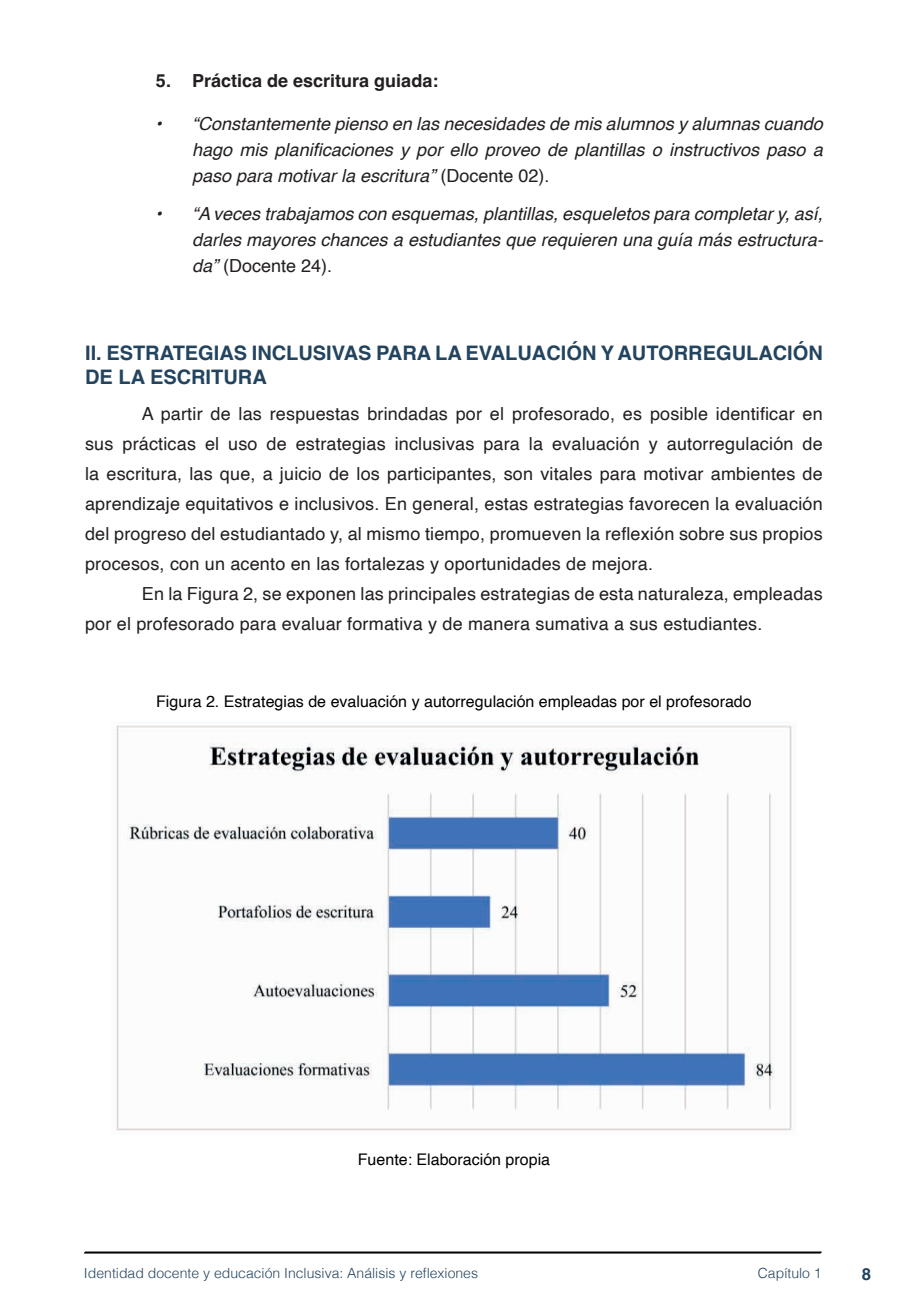
<style>
.page{position:relative;width:908px;height:1304px;background:#fff}
.page>*{position:absolute;margin:0;border:0;box-sizing:border-box;transform-origin:0 0}
.t1{font:700 20px/24px "Helvetica";color:#23445f}
.t2{font:18px/30px "Helvetica";letter-spacing:.01em;color:#231f20;text-align:justify}
.t3{font:italic 18px/26px "Helvetica";color:#231f20;text-align:justify}
.t4{font:700 18px "Helvetica";color:#231f20}
.t5{font:700 16.8px "Helvetica";color:#23445f}
.t6{font:16px "Helvetica";color:#000}
.t7{font:300 14px "Helvetica";color:#23445f}
.s1{font-style:normal}
</style>
<div class="page">
<svg style="left:84px;top:1251px;width:737px;height:3px;background:#515151"></svg>
<img style="left:116px;top:725px;width:676px;height:406px">
<p class="t4" style="left:156px;top:70px;width:284px">5. Práctica de escritura guiada:</p>
<p class="t3" style="left:192px;top:111px;width:632px;text-indent:-36px">• “Constantemente pienso en las necesidades de mis alumnos y alumnas cuando hago mis planificaciones y por ello proveo de plantillas o instructivos paso a paso para motivar la escritura” <span class="s1">(Docente 02).</span></p>
<p class="t3" style="left:192px;top:201px;width:632px;text-indent:-36px">• “A veces trabajamos con esquemas, plantillas, esqueletos para completar y, así, darles mayores chances a estudiantes que requieren una guía más estructura&shy;da” <span class="s1">(Docente 24).</span></p>
<p class="t1" style="left:85px;top:343px;width:739px">II. ESTRATEGIAS INCLUSIVAS PARA LA EVALUACIÓN Y AUTORREGULACIÓN<br>DE LA ESCRITURA</p>
<p class="t2" style="left:85px;top:399px;width:738px;text-indent:57px">A partir de las respuestas brindadas por el profesorado, es posible identificar en sus prácticas el uso de estrategias inclusivas para la evaluación y autorregulación de la escritura, las que, a juicio de los participantes, son vitales para motivar ambientes de aprendizaje equitativos e inclusivos. En general, estas estrategias favorecen la evaluación del progreso del estudiantado y, al mismo tiempo, promueven la reflexión sobre sus propios procesos, con un acento en las fortalezas y oportunidades de mejora.</p>
<p class="t2" style="left:85px;top:579px;width:738px;text-indent:57px">En la Figura 2, se exponen las principales estrategias de esta naturaleza, empleadas por el profesorado para evaluar formativa y de manera sumativa a sus estudiantes.</p>
<p class="t6" style="left:156px;top:689px;width:596px">Figura 2. Estrategias de evaluación y autorregulación empleadas por el profesorado</p>
<p class="t6" style="left:357px;top:1147px;width:194px">Fuente: Elaboración propia</p>
<p class="t7" style="left:84px;top:1261px;width:395px">Identidad docente y educación Inclusiva: Análisis y reflexiones</p>
<p class="t7" style="left:757px;top:1261px;width:65px">Capítulo 1</p>
<p class="t5" style="left:861px;top:1264px;width:11px">8</p>
</div>
